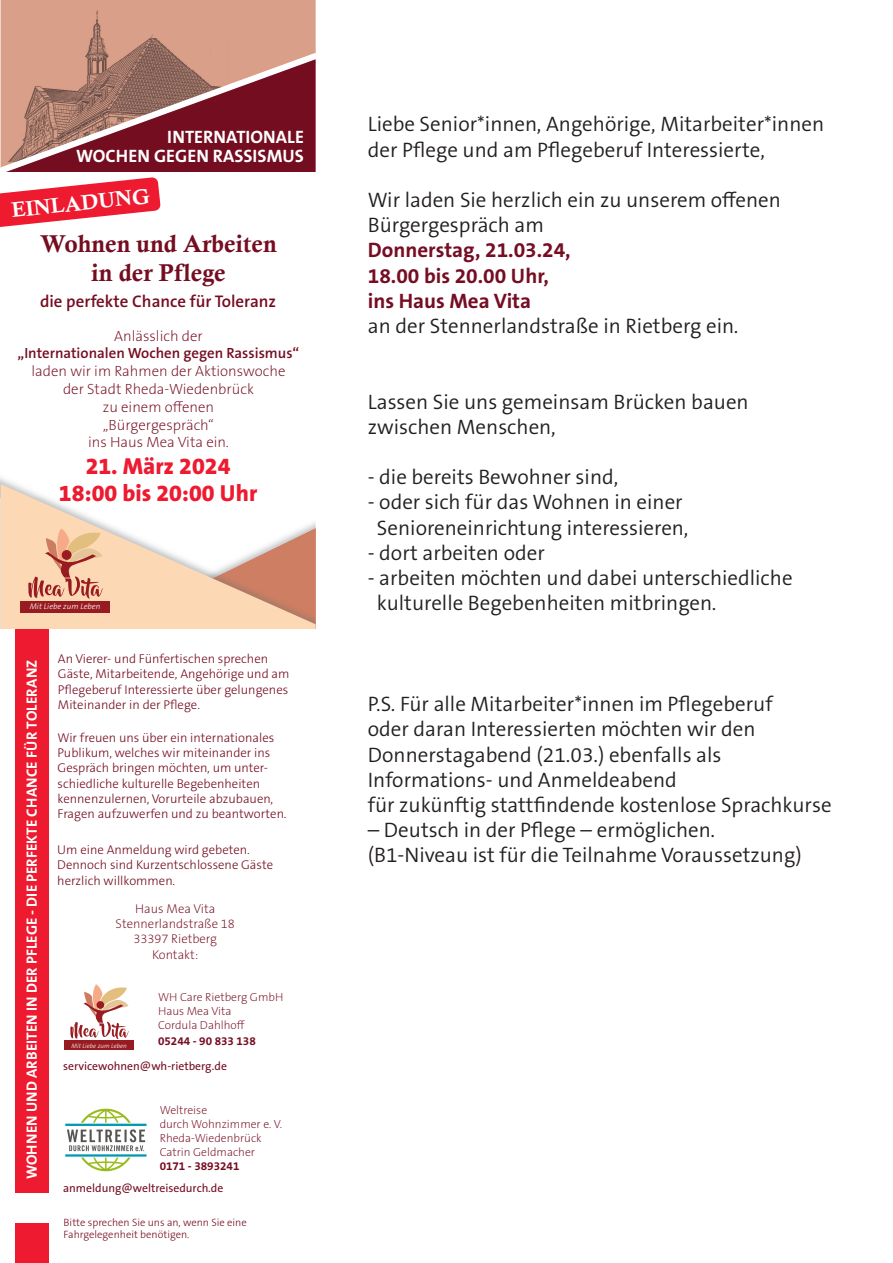
<style>
.page{position:relative;width:893px;height:1263px;background:#fff}
.page>*{position:absolute;margin:0;border:0;box-sizing:border-box;transform-origin:0 0}
.t1{font:24.3px/29.2px "Calis MT Bol";color:#750d21;text-align:center}
.t2{font:800 23.25px/26.4px "The Sans B W8";color:#ee1a30;text-align:center}
.t3{font:21.15px "Calis MT Bol";color:#fff}
.t4{font:300 21px/25.2px "The Sans B W4";color:#231f20}
.t5{font:700 21px/25.2px "The Sans B W7";color:#750d23}
.t6{font:700 18px/19px "The Sans B W7";letter-spacing:.005em;color:#fff;text-align:right}
.t7{font:18px "Calisto";color:#750d21}
.t8{font:600 16.95px "The Sans B W6";color:#750d21}
.t9{font:200 14.85px/17.9px "The Sans B W2";color:#750d21;text-align:center}
.t10{font:700 14.85px "The Sans B W7";letter-spacing:.005em;color:#fff}
.t11{font:600 14.85px "The Sans B W6";color:#750d21}
.t12{font:300 12.75px/15.3px "The Sans B W3";color:#750d21}
.t13{font:200 12.75px/15.3px "The Sans B W2";color:#750d21;text-align:center}
.t14{font:200 11.7px/14.1px "The Sans B W2";color:#750d21}
.t15{font:11.7px "The Sans B W5 Plain";color:#750d21}
.t16{font:700 11.7px "The Sans B W7";color:#750d21}
.t17{font:300 10.65px/12.8px "The Sans B W3";color:#750d21}
.t18{font:italic 300 8.25px "The Sans B W3";color:#fff}
.t19{font:italic 300 6.45px "The Sans B W3";color:#fff}
</style>
<div class="page">
<div style="left:1px;top:0;width:315px;height:53px;background:#d99f88"></div>
<svg style="left:1px;top:484px;width:315px;height:145px"></svg>
<img style="left:5px;top:8px;width:223px;height:45px">
<svg style="left:1px;top:53px;width:315px;height:6px;background:#c99582"></svg>
<svg style="left:1px;top:59px;width:315px;height:113px;background:#984f51"></svg>
<svg style="left:27px;top:528px;width:289px;height:101px"></svg>
<div style="left:21px;top:601px;width:89px;height:11px;background:#991b22"></div>
<svg style="left:1px;top:177px;width:160px;height:50px"></svg>
<img style="left:65px;top:1108px;width:82px;height:64px">
<svg style="left:70px;top:984px;width:59px;height:55px"></svg>
<div style="left:64px;top:1041px;width:70px;height:9px;background:#991b22"></div>
<div style="left:15px;top:629px;width:34px;height:634px;background:#ee1a30"></div>
<div style="left:0;top:1193px;width:53px;height:30px;background:#fff"></div>
<p class="t6" style="left:76px;top:128px;width:229px">INTERNATIONALE<br>WOCHEN GEGEN RASSISMUS</p>
<p class="t3" style="left:10px;top:198px;width:141px;rotate:-6deg">EINLADUNG</p>
<p class="t1" style="left:40px;top:229px;width:238px">Wohnen und Arbeiten in der Pflege</p>
<p class="t7" style="left:34px;top:267px;width:250px">die perfekte Chance für Toleranz</p>
<p class="t8" style="left:40px;top:290px;width:238px">die perfekte Chance für Toleranz</p>
<p class="t9" style="left:114px;top:327px;width:90px">Anlässlich der</p>
<p class="t11" style="left:18px;top:344px;width:283px">„Internationalen Wochen gegen Rassismus“</p>
<p class="t9" style="left:31px;top:362px;width:256px">laden wir im Rahmen der Aktionswoche der Stadt Rheda-Wiedenbrück<br>zu einem offenen<br>„Bürgergespräch“<br>ins Haus Mea Vita ein.</p>
<p class="t2" style="left:59px;top:453px;width:200px">21. März 2024<br>18:00 bis 20:00 Uhr</p>
<p class="t18" style="left:30px;top:602px;width:72px">Mit Liebe zum Leben</p>
<p class="t10" style="left:22px;top:1179px;width:521px;rotate:-90deg">WOHNEN UND ARBEITEN IN DER PFLEGE - DIE PERFEKTE CHANCE FÜR TOLERANZ</p>
<p class="t12" style="left:58px;top:651px;width:233px">An Vierer- und Fünfertischen sprechen Gäste, Mitarbeitende, Angehörige und am Pflegeberuf Interessierte über gelungenes Miteinander in der Pflege.</p>
<p class="t12" style="left:58px;top:730px;width:230px">Wir freuen uns über ein internationales Publikum, welches wir miteinander ins Gespräch bringen möchten, um unter&shy;schiedliche kulturelle Begebenheiten kennenzulernen, Vorurteile abzubauen, Fragen aufzuwerfen und zu beantworten.</p>
<p class="t12" style="left:57px;top:842px;width:217px">Um eine Anmeldung wird gebeten.<br>Dennoch sind Kurzentschlossene Gäste herzlich willkommen.</p>
<p class="t13" style="left:116px;top:901px;width:121px">Haus Mea Vita<br>Stennerlandstraße 18<br>33397 Rietberg<br>Kontakt:</p>
<p class="t19" style="left:71px;top:1042px;width:57px">Mit Liebe zum Leben</p>
<p class="t14" style="left:158px;top:990px;width:127px">WH Care Rietberg GmbH<br>Haus Mea Vita<br>Cordula Dahlhoff</p>
<p class="t16" style="left:158px;top:1033px;width:99px">05244 - 90 833 138</p>
<p class="t15" style="left:63px;top:1058px;width:165px">servicewohnen@wh-rietberg.de</p>
<p class="t14" style="left:160px;top:1103px;width:124px">Weltreise<br>durch Wohnzimmer e. V.<br>Rheda-Wiedenbrück<br>Catrin Geldmacher</p>
<p class="t16" style="left:160px;top:1158px;width:81px">0171 - 3893241</p>
<p class="t15" style="left:63px;top:1180px;width:162px">anmeldung@weltreisedurch.de</p>
<p class="t17" style="left:64px;top:1216px;width:185px">Bitte sprechen Sie uns an, wenn Sie eine<br>Fahrgelegenheit benötigen.</p>
<p class="t4" style="left:368px;top:112px;width:458px">Liebe Senior*innen, Angehörige, Mitarbeiter*innen der Pflege und am Pflegeberuf Interessierte,</p>
<p class="t4" style="left:368px;top:187px;width:415px">Wir laden Sie herzlich ein zu unserem offenen<br>Bürgergespräch am</p>
<p class="t5" style="left:368px;top:238px;width:204px">Donnerstag, 21.03.24,<br>18.00 bis 20.00 Uhr, ins Haus Mea Vita</p>
<p class="t4" style="left:368px;top:313px;width:372px">an der Stennerlandstraße in Rietberg ein.</p>
<p class="t4" style="left:368px;top:389px;width:382px">Lassen Sie uns gemeinsam Brücken bauen zwischen Menschen,</p>
<p class="t4" style="left:368px;top:465px;width:252px">- die bereits Bewohner sind,</p>
<p class="t4" style="left:368px;top:490px;width:322px;text-align:center">- oder sich für das Wohnen in einer<br>Senioreneinrichtung interessieren,</p>
<p class="t4" style="left:368px;top:540px;width:178px">- dort arbeiten oder</p>
<p class="t4" style="left:377px;top:565px;width:417px;text-indent:-9px">- arbeiten möchten und dabei unterschiedliche kulturelle Begebenheiten mitbringen.</p>
<p class="t4" style="left:368px;top:691px;width:465px">P.S. Für alle Mitarbeiter*innen im Pflegeberuf<br>oder daran Interessierten möchten wir den Donnerstagabend (21.03.) ebenfalls als Informations- und Anmeldeabend<br>für zukünftig stattfindende kostenlose Sprachkurse</p>
<p class="t4" style="left:368px;top:817px;width:435px">– Deutsch in der Pflege – ermöglichen. (B1-Niveau ist für die Teilnahme Voraussetzung)</p>
</div>
